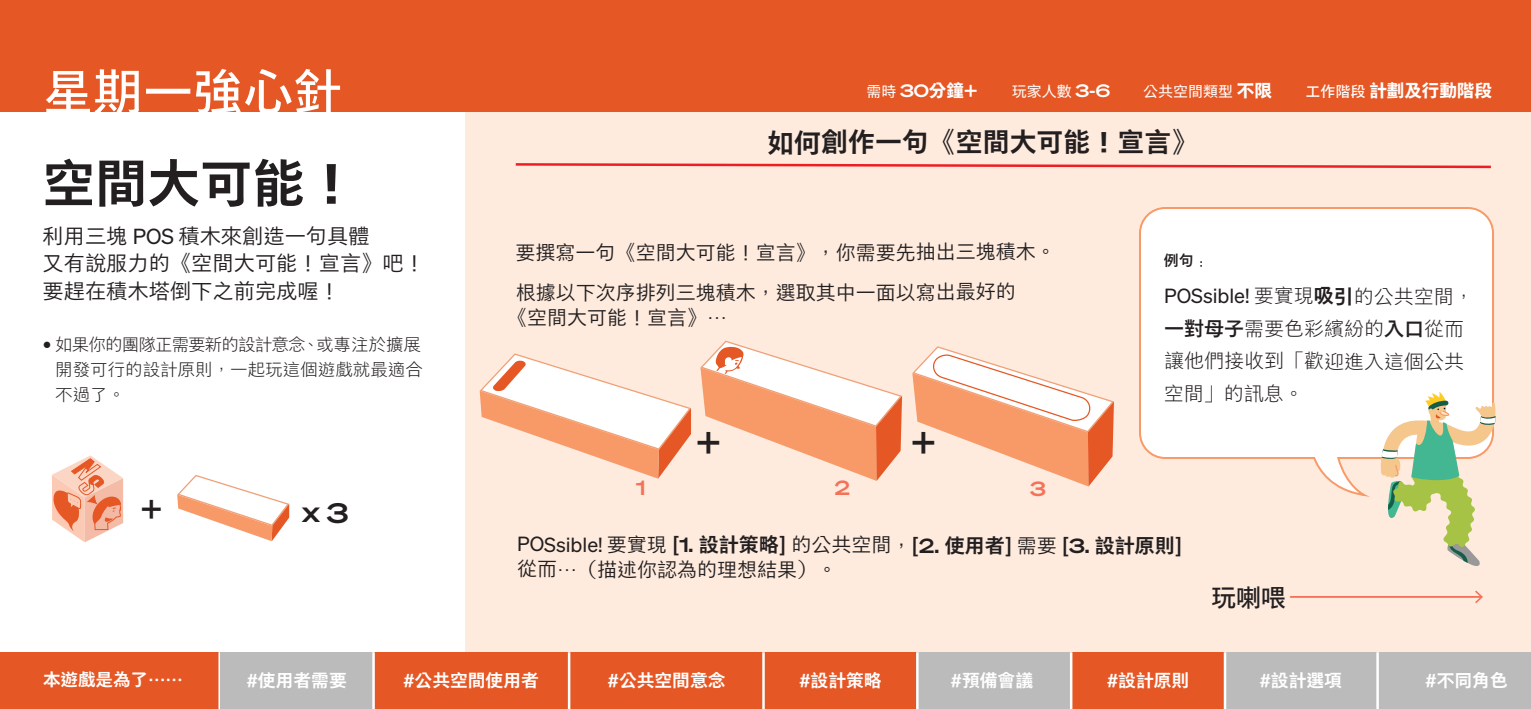
<style>
.page{position:relative;width:1531px;height:709px;background:#fff}
.page>*{position:absolute;margin:0;border:0;box-sizing:border-box;transform-origin:0 0}
.t1{font:700 52.5px "M Xiang He Hei TC";color:#231f20}
.t2{font:50px "M Xiang He Hei TC";color:#fff}
.t3{font:600 31.75px "Sohne Breit";color:#231f20}
.t4{font:600 27.5px "Sohne Breit";color:#231f20}
.t5{font:700 27px "M Xiang He Hei TC";letter-spacing:-.005em;color:#231f20}
.t6{font:25px "M Xiang He Hei TC";color:#231f20}
.t7{font:300 21.25px/27.5px "M Xiang He Hei TC";color:#231f20}
.t8{font:300 20px/40px "M Xiang He Hei TC";letter-spacing:-.005em;color:#231f20}
.t9{font:100 20px/32.2px "M Xiang He Hei TC";letter-spacing:-.005em;color:#231f20;text-align:justify}
.t10{font:20px "Sohne Buch";letter-spacing:-.005em;color:#231f20}
.t11{font:600 20px "Sohne Breit";color:#f37258}
.t12{font:700 17.75px "M Xiang He Hei TC";color:#fff}
.t13{font:100 17.5px/25px "M Xiang He Hei TC";color:#231f20;text-align:justify}
.t14{font:800 17.5px "M Xiang He Hei TC";color:#fff}
.t15{font:700 17.5px "M Xiang He Hei TC";color:#fff}
.t16{font:600 17.5px "Sohne Breit";color:#fff}
.t17{font:15px "M Xiang He Hei TC";color:#fff}
.t18{font:500 15px "M Xiang He Hei TC";color:#231f20}
.s1{font-family:"Sohne Buch";font-weight:400}
.s2{font-family:"M Xiang He Hei TC";font-weight:400;font-size:15px}
.s3{font-family:"M Xiang He Hei TC";font-weight:800}
.s4{font-family:"Sohne Breit";font-weight:600;font-size:17.5px}
.s5{font-weight:800;font-size:17.5px}
.s6{font-weight:400;font-size:15px}
.s7{font-family:"M Xiang He Hei TC";font-weight:100}
.s8{font-family:"M Xiang He Hei TC";font-weight:700}
.s9{font-weight:500}
.s10{font-family:"Sohne Breit";font-weight:600}
.s11{font-weight:700}
</style>
<div class="page">
<div style="left:465px;top:90px;width:1066px;height:595px;background:#feebde"></div>
<svg style="left:515px;top:163px;width:976px;height:6px"></svg>
<div style="left:0;top:652px;width:1531px;height:57px;background:#e55724"></div>
<svg style="left:1139px;top:207px;width:355px;height:290px;background:#fefaf8"></svg>
<div style="left:0;top:0;width:1531px;height:55px;background:#e55724"></div>
<div style="left:0;top:55px;width:1531px;height:57px;background:#e55724"></div>
<svg style="left:177px;top:475px;width:112px;height:66px"></svg>
<svg style="left:1378px;top:392px;width:118px;height:174px"></svg>
<hr style="left:218px;top:652px;width:3px;height:57px;background:#fff">
<div style="left:1377px;top:652px;width:154px;height:57px;background:#bbb"></div>
<div style="left:1224px;top:652px;width:153px;height:57px;background:#bbb"></div>
<div style="left:917px;top:652px;width:154px;height:57px;background:#bbb"></div>
<div style="left:220px;top:652px;width:153px;height:57px;background:#bbb"></div>
<hr style="left:372px;top:652px;width:3px;height:57px;background:#fff">
<hr style="left:762px;top:652px;width:3px;height:57px;background:#fff">
<hr style="left:568px;top:652px;width:2px;height:57px;background:#fff">
<hr style="left:916px;top:652px;width:2px;height:57px;background:#fff">
<hr style="left:1070px;top:652px;width:2px;height:57px;background:#fff">
<hr style="left:1224px;top:652px;width:2px;height:57px;background:#fff">
<hr style="left:1376px;top:652px;width:3px;height:57px;background:#fff">
<hr style="left:1290px;top:596px;width:191px;height:2px;background:#f37258">
<svg style="left:1475px;top:590px;width:8px;height:13px"></svg>
<svg style="left:52px;top:455px;width:71px;height:87px"></svg>
<svg style="left:480px;top:353px;width:211px;height:125px"></svg>
<svg style="left:700px;top:340px;width:202px;height:141px"></svg>
<svg style="left:912px;top:346px;width:202px;height:140px"></svg>
<h2 class="t2" style="left:43px;top:54px;width:302px">星期一強心針</h2>
<h1 class="t1" style="left:43px;top:143px;width:316px">空間大可能！</h1>
<p class="t7" style="left:43px;top:221px;width:384px">利用三塊 <span class="s1">POS</span> 積木來創造一句具體<br>又有說服力的《空間大可能！宣言》吧！要趕在積木塔倒下之前完成喔！</p>
<p class="t13" style="left:55px;top:330px;width:369px;text-indent:-13px">‧ 如果你的團隊正需要新的設計意念、或專注於擴展開發可行的設計原則，一起玩這個遊戲就最適合不過了。</p>
<h3 class="t4" style="left:140px;top:491px;width:24px">+</h3>
<h3 class="t4" style="left:302px;top:495px;width:48px">x3</h3>
<p class="t16" style="left:866px;top:79px;width:113px"><span class="s2">需時</span> 30<span class="s3">分鐘</span>+</p>
<p class="t17" style="left:1012px;top:80px;width:100px">玩家人數 <span class="s4">3-6</span></p>
<p class="t17" style="left:1143px;top:80px;width:130px">公共空間類型 <span class="s5">不限</span></p>
<p class="t14" style="left:1305px;top:77px;width:188px"><span class="s6">工作階段</span> 計劃及行動階段</p>
<h3 class="t5" style="left:767px;top:121px;width:433px">如何創作一句《空間大可能！宣言》</h3>
<p class="t8" style="left:516px;top:231px;width:542px">要撰寫一句《空間大可能！宣言》，你需要先抽出三塊積木。根據以下次序排列三塊積木，選取其中一面以寫出最好的</p>
<p class="t8" style="left:507px;top:296px;width:222px">《空間大可能！宣言》⋯</p>
<h3 class="t3" style="left:696px;top:423px;width:27px">+</h3>
<h3 class="t3" style="left:910px;top:423px;width:27px">+</h3>
<p class="t11" style="left:636px;top:475px;width:11px">1</p>
<p class="t11" style="left:835px;top:475px;width:16px">2</p>
<p class="t11" style="left:1030px;top:476px;width:17px">3</p>
<p class="t18" style="left:1164px;top:249px;width:47px">例句﹕</p>
<p class="t10" style="left:1164px;top:284px;width:311px">POSsible! <span class="s7">要實現</span><span class="s8">吸引</span><span class="s7">的公共空間，</span></p>
<p class="t9" style="left:1164px;top:311px;width:302px"><span class="s9">一對母子</span>需要色彩繽紛的<span class="s9">入口</span>從而讓他們接收到「歡迎進入這個公共空間」的訊息。</p>
<p class="t8" style="left:517px;top:531px;width:667px;line-height:24.5px"><span class="s1">POSsible!</span> 要實現 <span class="s9">[</span><span class="s10">1.</span> <span class="s11">設計策略</span><span class="s9">]</span> 的公共空間，<span class="s9">[</span><span class="s10">2.</span> <span class="s11">使用者</span><span class="s9">]</span> 需要 <span class="s9">[</span><span class="s10">3.</span> <span class="s11">設計原則</span><span class="s9">]</span>從而⋯（描述你認為的理想結果）。</p>
<p class="t6" style="left:1211px;top:578px;width:76px">玩喇喂</p>
<p class="t15" style="left:43px;top:666px;width:142px">本遊戲是為了⋯⋯</p>
<p class="t12" style="left:246px;top:667px;width:102px">#使用者需要</p>
<p class="t12" style="left:403px;top:667px;width:137px">#公共空間使用者</p>
<p class="t12" style="left:607px;top:667px;width:119px">#公共空間意念</p>
<p class="t12" style="left:799px;top:667px;width:84px">#設計策略</p>
<p class="t12" style="left:950px;top:667px;width:84px">#預備會議</p>
<p class="t12" style="left:1107px;top:667px;width:84px">#設計原則</p>
<p class="t12" style="left:1259px;top:667px;width:84px">#設計選項</p>
<p class="t12" style="left:1425px;top:667px;width:84px">#不同角色</p>
</div>
